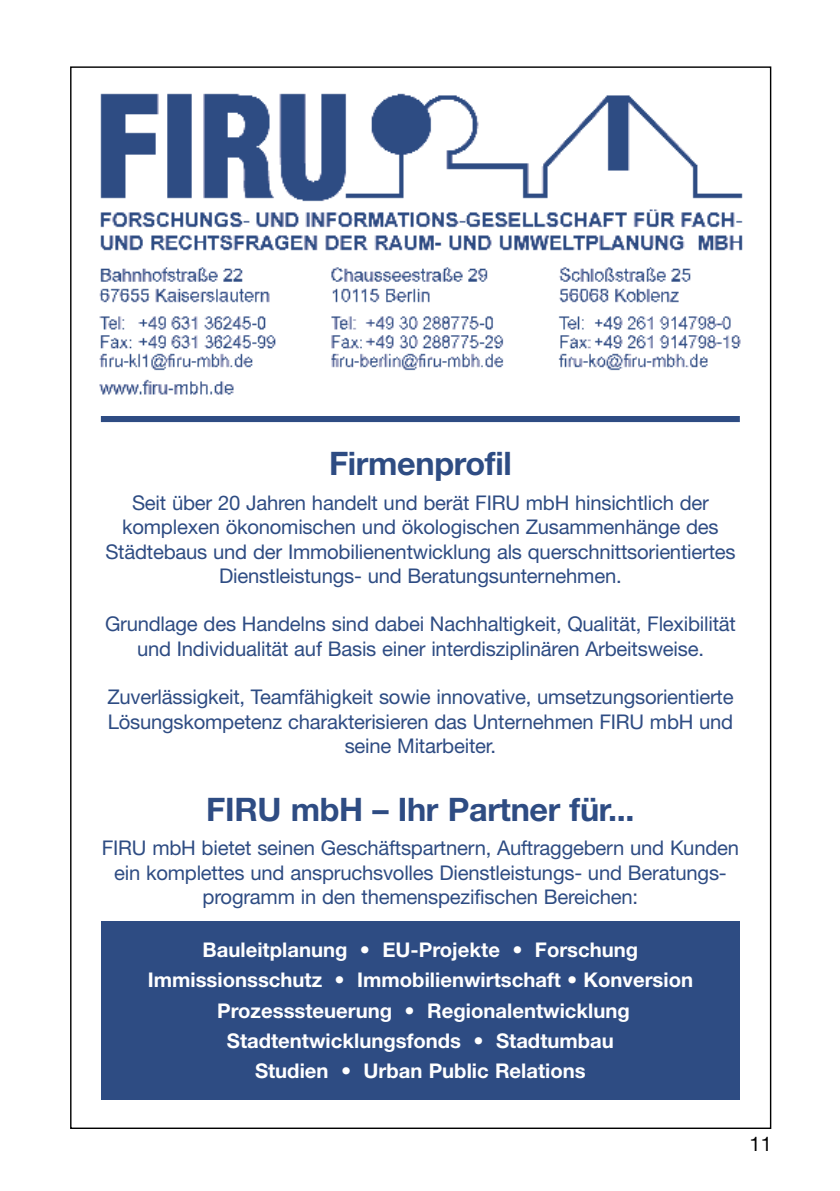
<style>
.page{position:relative;width:840px;height:1191px;background:#fff}
.page>*{position:absolute;margin:0;border:0;box-sizing:border-box;transform-origin:0 0}
.t1{font:700 32.4px "Helvetica Neue";letter-spacing:-.01em;color:#2e4c83}
.t2{font:20.2px/24.4px "Helvetica Neue";letter-spacing:-.01em;color:#2e4c83;text-align:center}
.t3{font:700 20.2px/30.4px "Helvetica Neue";color:#fff;text-align:center}
.t4{font:20px "Helvetica Neue";color:#000}
</style>
<div class="page">
<div style="left:101px;top:921px;width:638px;height:179px;background:#2e4c83"></div>
<img style="left:99px;top:93px;width:644px;height:302px">
<div style="left:101px;top:416px;width:638px;height:6px;background:#2e4c83"></div>
<h1 class="t1" style="left:329px;top:443px;width:184px">Firmenprofil</h1>
<p class="t2" style="left:105px;top:490px;width:631px">Seit über 20 Jahren handelt und berät FIRU mbH hinsichtlich der komplexen ökonomischen und ökologischen Zusammenhänge des Städtebaus und der Immobilienentwicklung als querschnittsorientiertes Dienstleistungs- und Beratungsunternehmen.</p>
<p class="t2" style="left:105px;top:612px;width:632px">Grundlage des Handelns sind dabei Nachhaltigkeit, Qualität, Flexibilität und Individualität auf Basis einer interdisziplinären Arbeitsweise.</p>
<p class="t2" style="left:107px;top:684px;width:627px">Zuverlässigkeit, Teamfähigkeit sowie innovative, umsetzungsorientierte<br>Lösungskompetenz charakterisieren das Unternehmen FIRU mbH und seine Mitarbeiter.</p>
<h1 class="t1" style="left:206px;top:789px;width:429px">FIRU mbH – Ihr Partner für...</h1>
<p class="t2" style="left:102px;top:835px;width:638px">FIRU mbH bietet seinen Geschäftspartnern, Auftraggebern und Kunden ein komplettes und anspruchsvolles Dienstleistungs- und Beratungs&shy;programm in den themenspezifischen Bereichen:</p>
<p class="t3" style="left:148px;top:934px;width:546px">Bauleitplanung • EU-Projekte • Forschung Immissionsschutz • Immobilienwirtschaft • Konversion Prozesssteuerung • Regionalentwicklung Stadtentwicklungsfonds • Stadtumbau<br>Studien • Urban Public Relations</p>
<p class="t4" style="left:749px;top:1132px;width:24px">11</p>
</div>
